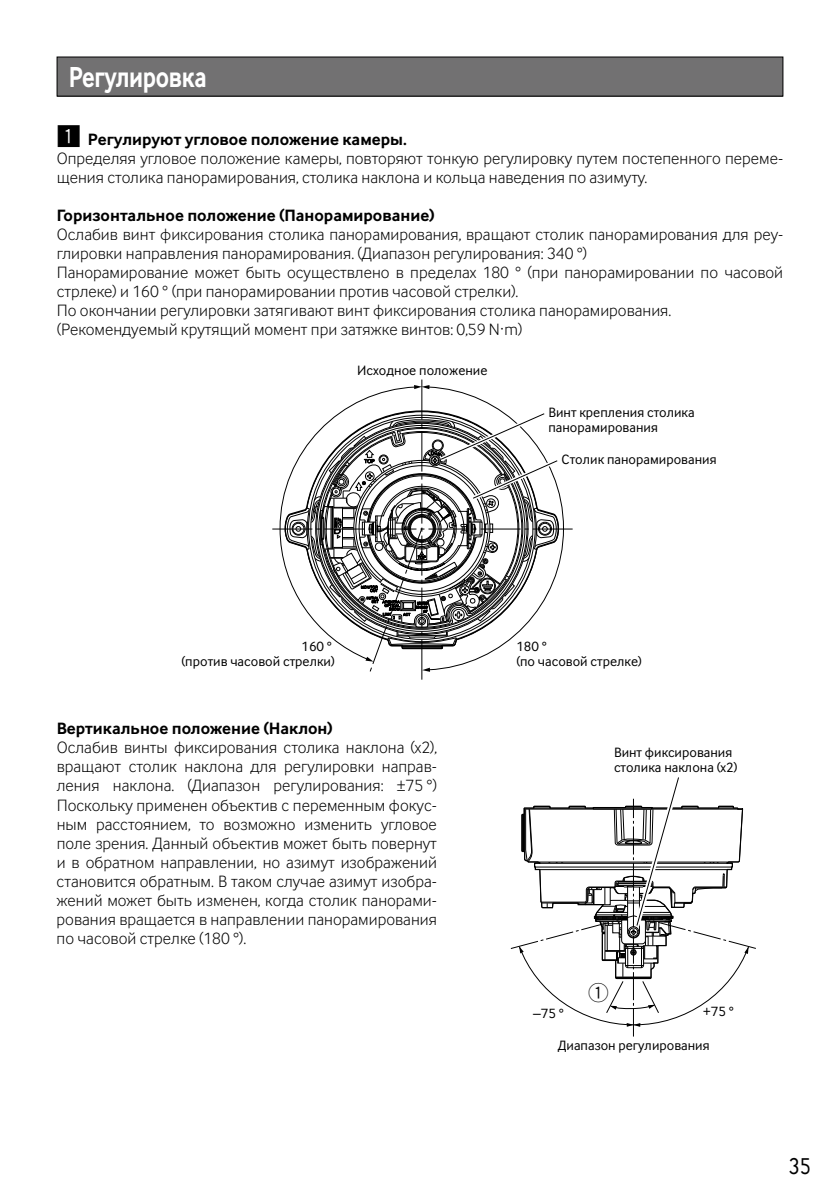
<style>
.page{position:relative;width:840px;height:1191px;background:#fff}
.page>*{position:absolute;margin:0;border:0;box-sizing:border-box;transform-origin:0 0}
.t1{font:700 30px "Inter Face Cyr";letter-spacing:-.015em;color:#fff;scale:.8 1}
.t2{font:24px "Inter Face Cyr";color:#000;scale:.85 1}
.t3{font:20px "Gth Hround";color:#000}
.t4{font:17px/19px "Inter Face Cyr Lt";color:#000}
.t5{font:700 17px "Inter Face Cyr";color:#000}
.t6{font:14px/15px "Inter Face Cyr";color:#000}
.s1{font-family:"Gthin Hround";font-weight:400;font-size:24px}
</style>
<div class="page">
<div style="left:57px;top:57px;width:725px;height:39px;background:#727172"></div>
<div style="left:57px;top:57px;width:725px;height:39px;border:1px solid #000"></div>
<svg style="left:272px;top:379px;width:300px;height:300px"></svg>
<svg style="left:510px;top:777px;width:245px;height:259px"></svg>
<h1 class="t1" style="left:69px;top:60px;width:174px">Регулировка</h1>
<p class="t5" style="left:57px;top:130px;width:351px"><span class="s1">z</span> Регулируют угловое положение камеры.</p>
<p class="t4" style="left:57px;top:149px;width:727px">Определяя угловое положение камеры, повторяют тонкую регулировку путем постепенного переме&shy;щения столика панорамирования, столика наклона и кольца наведения по азимуту.</p>
<p class="t5" style="left:57px;top:206px;width:379px">Горизонтальное положение (Панорамирование)</p>
<p class="t4" style="left:57px;top:225px;width:727px">Ослабив винт фиксирования столика панорамирования, вращают столик панорамирования для реу&shy;глировки направления панорамирования. (Диапазон регулирования: 340 °)<br>Панорамирование может быть осуществлено в пределах 180 ° (при панорамировании по часовой стрлеке) и 160 ° (при панорамировании против часовой стрелки).<br>По окончании регулировки затягивают винт фиксирования столика панорамирования. (Рекомендуемый крутящий момент при затяжке винтов: 0,59 N·m)</p>
<p class="t6" style="left:357px;top:362px;width:132px">Исходное положение</p>
<p class="t6" style="left:548px;top:404px;width:148px">Винт крепления столика панорамирования</p>
<p class="t6" style="left:561px;top:451px;width:156px">Столик панорамирования</p>
<p class="t6" style="left:181px;top:639px;width:155px;text-align:right">160 °<br>(против часовой стрелки)</p>
<p class="t5" style="left:57px;top:719px;width:277px">Вертикальное положение (Наклон)</p>
<p class="t4" style="left:57px;top:738px;width:381px;text-align:justify">Ослабив винты фиксирования столика наклона (x2), вращают столик наклона для регулировки направ&shy;ления наклона. (Диапазон регулирования: ±75 °)<br>Поскольку применен объектив с переменным фокус&shy;ным расстоянием, то возможно изменить угловое поле зрения. Данный объектив может быть повернут и в обратном направлении, но азимут изображений становится обратным. В таком случае азимут изобра&shy;жений может быть изменен, когда столик панорами&shy;рования вращается в направлении панорамирования по часовой стрелке (180 °).</p>
<p class="t6" style="left:516px;top:639px;width:127px">180 °<br>(по часовой стрелке)</p>
<p class="t6" style="left:613px;top:745px;width:125px">Винт фиксирования столика наклона (x2)</p>
<p class="t3" style="left:588px;top:983px;width:21px">q</p>
<p class="t6" style="left:533px;top:1005px;width:32px">–75 °</p>
<p class="t6" style="left:702px;top:1003px;width:32px">+75 °</p>
<p class="t6" style="left:557px;top:1038px;width:153px">Диапазон регулирования</p>
<h2 class="t2" style="left:788px;top:1152px;width:27px">35</h2>
</div>
